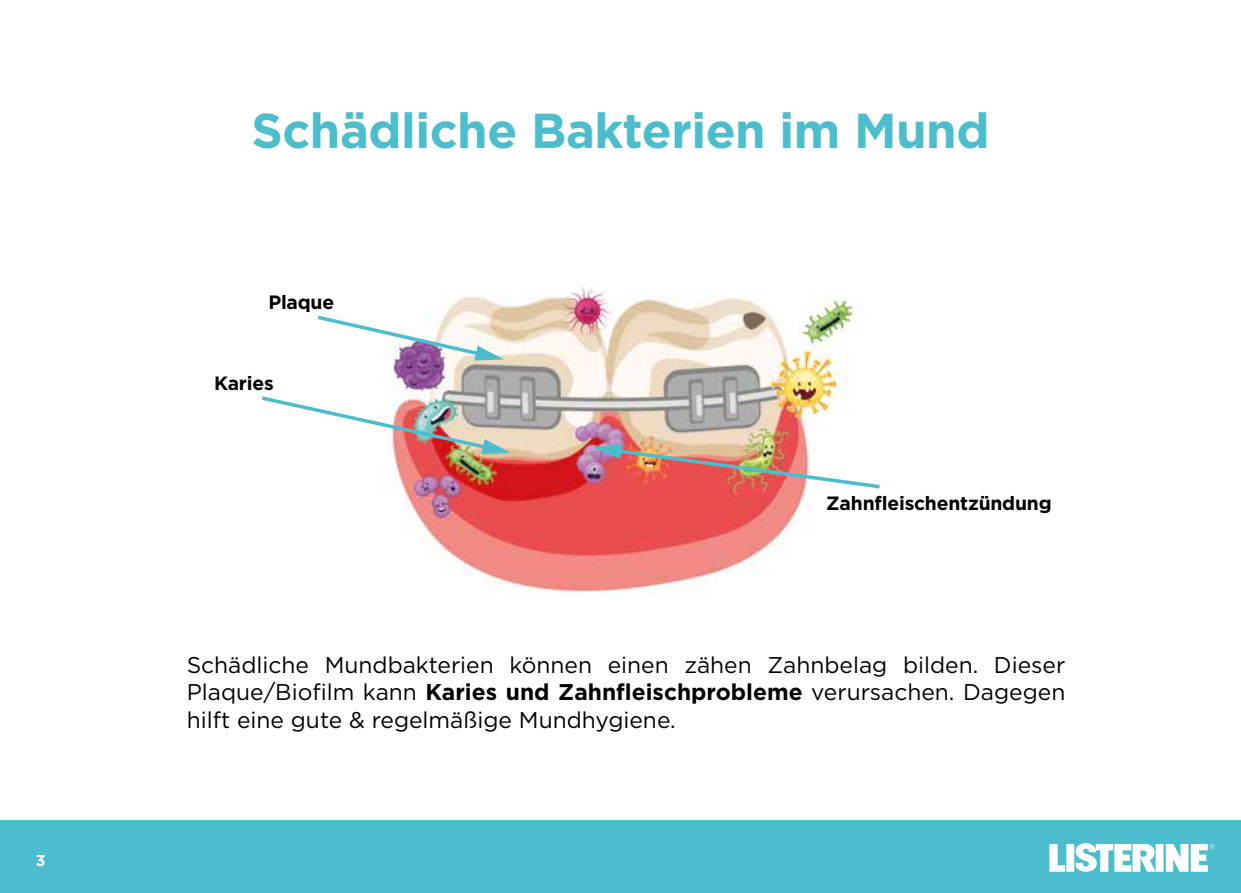
<style>
.page{position:relative;width:1241px;height:893px;background:#fff}
.page>*{position:absolute;margin:0;border:0;box-sizing:border-box;transform-origin:0 0}
.t1{font:700 49px "Gotham";letter-spacing:-.01em;color:#4cbdcc}
.t2{font:22.75px/27.3px "Gotham";color:#000;text-align:justify}
.t3{font:700 19.25px "Gotham";letter-spacing:-.01em;color:#000}
.t4{font:700 15.75px "Gotham";color:#fff}
.s1{font-weight:700}
</style>
<div class="page">
<img style="left:388px;top:286px;width:467px;height:308px">
<div style="left:0;top:820px;width:1240px;height:73px;background:#4cbdcc"></div>
<div style="left:1066px;top:844px;width:8px;height:28px;background:#fff"></div>
<svg style="left:1049px;top:844px;width:15px;height:28px"></svg>
<svg style="left:1075px;top:843px;width:80px;height:29px"></svg>
<div style="left:1155px;top:844px;width:8px;height:28px;background:#fff"></div>
<svg style="left:1165px;top:844px;width:49px;height:28px"></svg>
<img style="left:593px;top:444px;width:287px;height:47px">
<img style="left:261px;top:394px;width:249px;height:60px">
<svg style="left:317px;top:313px;width:186px;height:47px"></svg>
<p class="t4" style="left:36px;top:850px;width:11px">3</p>
<h1 class="t1" style="left:251px;top:98px;width:739px">Schädliche Bakterien im Mund</h1>
<p class="t3" style="left:268px;top:290px;width:67px">Plaque</p>
<p class="t3" style="left:214px;top:370px;width:61px">Karies</p>
<p class="t3" style="left:826px;top:491px;width:227px">Zahnfleischentzündung</p>
<p class="t2" style="left:187px;top:651px;width:880px">Schädliche Mundbakterien können einen zähen Zahnbelag bilden. Dieser Plaque/Biofilm kann <span class="s1">Karies und Zahnfleischprobleme</span> verursachen. Dagegen hilft eine gute &amp; regelmäßige Mundhygiene.</p>
</div>
